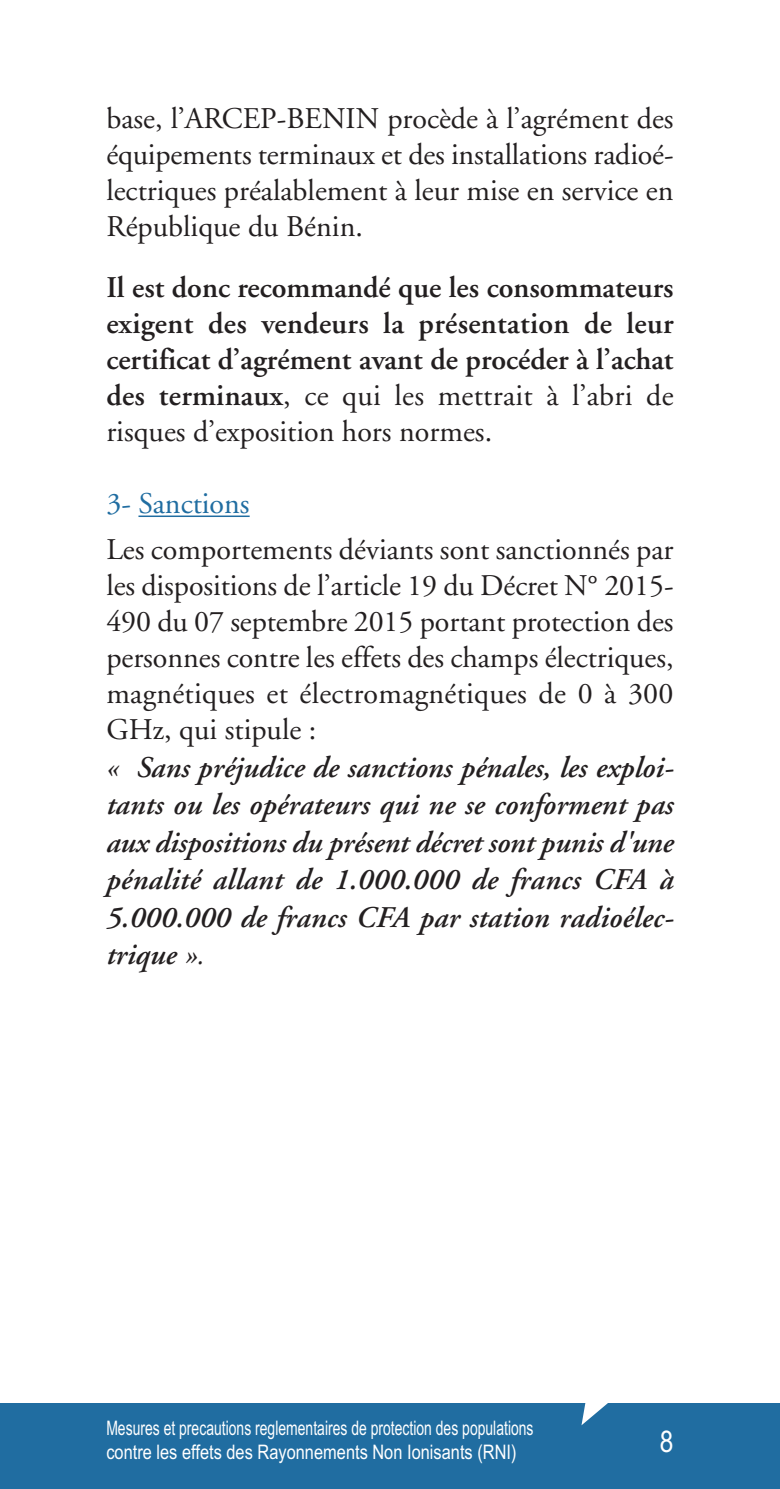
<style>
.page{position:relative;width:780px;height:1489px;background:#fff}
.page>*{position:absolute;margin:0;border:0;box-sizing:border-box;transform-origin:0 0}
.t1{font:30px/36px "Adobe Garamond";color:#231f20;text-align:justify}
.t2{font:italic 600 30px/37.5px "Adobe Garamond";letter-spacing:.005em;color:#231f20;text-align:justify}
.t3{font:600 30px/36px "Adobe Garamond";color:#231f20;text-align:justify}
.t4{font:30px "Adobe Garamond";color:#206da1}
.t5{font:30px "Arial Narrow";color:#fff}
.t6{font:20px/24px "Arial Narrow";color:#fff;scale:.85 1}
.s1{font-weight:400}
</style>
<div class="page">
<div style="left:0;top:1403px;width:780px;height:85px;background:#206da1"></div>
<hr style="left:138px;top:515px;width:112px;height:2px;background:#206da1">
<svg style="left:581px;top:1403px;width:27px;height:22px"></svg>
<p class="t1" style="left:106px;top:103px;width:568px">base, l’ARCEP-BENIN procède à l’agrément des équipements terminaux et des installations radioé&shy;lectriques préalablement à leur mise en service en République du Bénin.</p>
<p class="t3" style="left:106px;top:272px;width:568px">Il est donc recommandé que les consommateurs exigent des vendeurs la présentation de leur certificat d’agrément avant de procéder à l’achat des terminaux<span class="s1">, ce qui les mettrait à l’abri de risques d’exposition hors normes.</span></p>
<p class="t4" style="left:106px;top:491px;width:145px">3- Sanctions</p>
<p class="t1" style="left:106px;top:534px;width:568px">Les comportements déviants sont sanctionnés par les dispositions de l’article 19 du Décret N° 2015- 490 du 07 septembre 2015 portant protection des personnes contre les effets des champs électriques, magnétiques et électromagnétiques de 0 à 300<br>GHz, qui stipule :</p>
<p class="t2" style="left:106px;top:751px;width:568px">« Sans préjudice de sanctions pénales, les exploi&shy;tants ou les opérateurs qui ne se conforment pas aux dispositions du présent décret sont punis d'une pénalité allant de 1.000.000 de francs CFA à 5.000.000 de francs CFA par station radioélec&shy;trique »<span class="s1">.</span></p>
<p class="t6" style="left:106px;top:1415px;width:504px">Mesures et precautions reglementaires de protection des populations contre les effets des Rayonnements Non Ionisants (RNI)</p>
<p class="t5" style="left:660px;top:1423px;width:15px">8</p>
</div>
